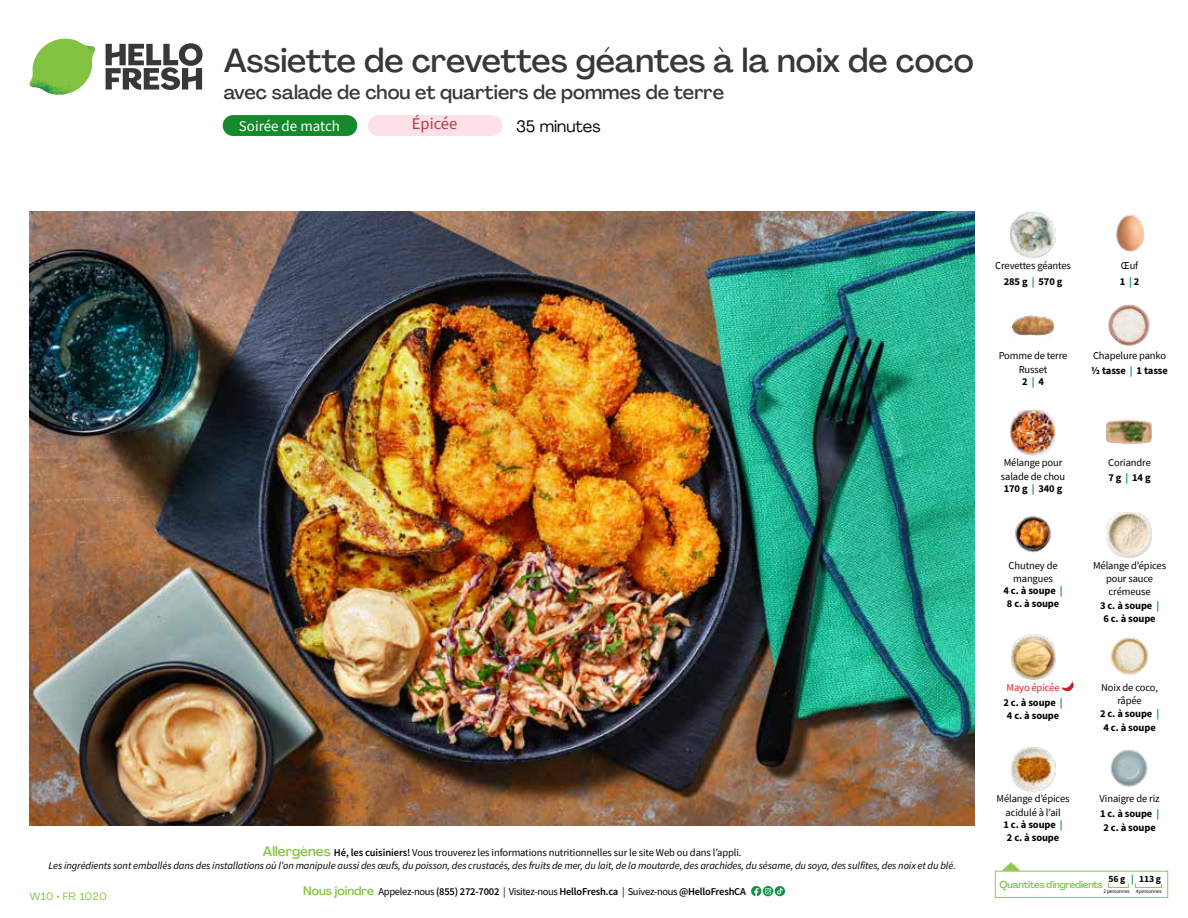
<style>
.page{position:relative;width:1188px;height:918px;background:#fff}
.page>*{position:absolute;margin:0;border:0;box-sizing:border-box;transform-origin:0 0}
.t1{font:500 33px "Agrandir";letter-spacing:-.005em;color:#383839}
.t2{font:500 19.5px "Agrandir";color:#383839}
.t3{font:16.5px "Agrandir";color:#000}
.t4{font:16.5px "Source Sans Pro";color:#b33841}
.t5{font:15px "Source Sans Pro";color:#fff}
.t6{font:italic 10.5px/13.5px "Source Sans Pro";letter-spacing:-.01em;color:#000;text-align:center}
.t7{font:10.5px/13.5px "Source Sans Pro";letter-spacing:-.01em;color:#000;text-align:center}
.t8{font:700 10.5px/13.4px "Source Sans Pro";letter-spacing:-.01em;color:#000;text-align:center}
.t9{font:600 10.5px "Source Sans Pro";letter-spacing:-.02em;color:#000}
.t10{font:10.5px/14.9px "Source Sans Pro";letter-spacing:-.01em;color:#ed1d24}
.t11{font:10.5px "Agrandir";letter-spacing:.05em;color:#82c341}
.t12{font:500 9.75px "Agrandir";letter-spacing:-.025em;color:#82c341}
.t13{font:700 9.6px "Source Sans Pro";color:#000}
.t14{font:5.25px "Source Sans Pro";letter-spacing:-.01em;color:#000}
.s1{font-family:"Agrandir";font-weight:500;font-style:normal;font-size:13.5px;color:#82c341}
.s2{font-weight:600;font-style:normal}
.s3{font-style:normal}
.s4{font-family:"Agrandir";font-weight:500;font-size:12px;color:#82c341}
.s5{font-weight:400}
.s6{font-weight:700}
.s7{font-weight:700;color:#0b9446}
.s8{color:#0b9446}
.s9{font-weight:700;color:#000}
</style>
<div class="page">
<svg style="left:106px;top:43px;width:97px;height:47px"></svg>
<svg style="left:34px;top:39px;width:59px;height:38px"></svg>
<img style="left:65px;top:39px;width:30px;height:25px">
<img style="left:33px;top:60px;width:56px;height:10px">
<img style="left:29px;top:64px;width:58px;height:31px">
<img style="left:64px;top:70px;width:25px;height:24px">
<img style="left:30px;top:211px;width:945px;height:615px">
<svg style="left:775px;top:886px;width:10px;height:10px"></svg>
<svg style="left:751px;top:886px;width:32px;height:10px"></svg>
<svg style="left:1002px;top:862px;width:19px;height:9px"></svg>
<div style="left:995px;top:871px;width:173px;height:27px;border:1px solid #91c84e"></div>
<div style="left:1108px;top:883px;width:21px;height:5px;border:1px solid #91c84e"></div>
<div style="left:1135px;top:883px;width:27px;height:5px;border:1px solid #91c84e"></div>
<img style="left:1011px;top:314px;width:45px;height:22px">
<img style="left:1108px;top:304px;width:42px;height:42px">
<img style="left:1011px;top:410px;width:45px;height:45px">
<img style="left:1106px;top:420px;width:46px;height:24px">
<img style="left:1015px;top:516px;width:36px;height:37px">
<img style="left:1106px;top:512px;width:46px;height:46px">
<img style="left:1011px;top:634px;width:45px;height:46px">
<img style="left:1011px;top:747px;width:45px;height:44px">
<img style="left:1110px;top:749px;width:38px;height:38px">
<img style="left:1116px;top:214px;width:29px;height:38px">
<img style="left:1010px;top:212px;width:45px;height:45px">
<img style="left:1110px;top:637px;width:39px;height:38px">
<svg style="left:1062px;top:680px;width:12px;height:12px"></svg>
<div style="left:368px;top:115px;width:134px;height:21px;background:#fce1e9;border-radius:10px"></div>
<div style="left:223px;top:115px;width:134px;height:21px;background:#15892c;border-radius:10px"></div>
<h1 class="t1" style="left:224px;top:40px;width:752px">Assiette de crevettes géantes à la noix de coco</h1>
<h2 class="t2" style="left:224px;top:80px;width:502px">avec salade de chou et quartiers de pommes de terre</h2>
<h3 class="t3" style="left:516px;top:116px;width:86px">35 minutes</h3>
<h3 class="t5" style="left:239px;top:117px;width:103px">Soirée de match</h3>
<h3 class="t4" style="left:412px;top:113px;width:47px">Épicée</h3>
<p class="t6" style="left:49px;top:846px;width:909px"><span class="s1">Allergènes</span> <span class="s2">Hé, les cuisiniers!</span> <span class="s3">Vous trouverez les informations nutritionnelles sur le site Web ou dans l’appli.<br></span>Les ingrédients sont emballés dans des installations où l’on manipule aussi des œufs, du poisson, des crustacés, des fruits de mer, du lait, de la moutarde, des arachides, du sésame, du soya, des sulfites, des noix et du blé.</p>
<p class="t11" style="left:30px;top:890px;width:78px">W10 • FR 1020</p>
<p class="t9" style="left:303px;top:885px;width:444px"><span class="s4">Nous joindre</span> <span class="s5">Appelez-nous</span> (855) 272-7002 <span class="s5">| Visitez-nous</span> HelloFresh.ca <span class="s5">| Suivez-nous</span> @HelloFreshCA</p>
<p class="t7" style="left:995px;top:258px;width:77px;line-height:15.6px">Crevettes géantes<br><span class="s6">285 g</span> <span class="s7">|</span> <span class="s6">570 g</span></p>
<p class="t7" style="left:1120px;top:258px;width:21px;line-height:15.6px;text-align:left">Œuf<br><span class="s6">1</span> <span class="s7">|</span> <span class="s6">2</span></p>
<p class="t7" style="left:999px;top:349px;width:70px">Pomme de terre<br>Russet</p>
<p class="t8" style="left:1022px;top:375px;width:23px">2 <span class="s8">|</span> 4</p>
<p class="t7" style="left:1091px;top:348px;width:78px;line-height:14.9px;text-align:left">Chapelure panko <span class="s6">½ tasse</span> <span class="s7">|</span> <span class="s6">1 tasse</span></p>
<p class="t7" style="left:1001px;top:456px;width:66px;text-align:left">Mélange pour salade de chou</p>
<p class="t8" style="left:1004px;top:482px;width:60px">170 g <span class="s8">|</span> 340 g</p>
<p class="t7" style="left:1108px;top:455px;width:44px;line-height:14.9px;text-align:left">Coriandre<br><span class="s6">7 g</span> <span class="s7">|</span> <span class="s6">14 g</span></p>
<p class="t7" style="left:1009px;top:558px;width:51px">Chutney de mangues</p>
<p class="t8" style="left:1004px;top:584px;width:61px">4 c. à soupe <span class="s8">|<br></span>8 c. à soupe</p>
<p class="t10" style="left:1004px;top:680px;width:61px">Mayo épicée<br><span class="s9">2 c. à soupe</span> <span class="s7">|</span></p>
<p class="t8" style="left:1007px;top:709px;width:54px">4 c. à soupe</p>
<p class="t7" style="left:997px;top:792px;width:75px">Mélange d’épices acidulé à l’ail</p>
<p class="t8" style="left:1004px;top:818px;width:61px">1 c. à soupe <span class="s8">|<br></span>2 c. à soupe</p>
<p class="t7" style="left:1093px;top:558px;width:75px">Mélange d’épices pour sauce crémeuse<br><span class="s6">3 c. à soupe</span> <span class="s7">|<br></span><span class="s6">6 c. à soupe</span></p>
<p class="t8" style="left:1100px;top:681px;width:61px"><span class="s5">Noix de coco, râpée<br></span>2 c. à soupe <span class="s8">|<br></span>4 c. à soupe</p>
<p class="t7" style="left:1100px;top:791px;width:62px;line-height:14.9px;text-align:left">Vinaigre de riz<br><span class="s6">1 c. à soupe</span> <span class="s7">|</span></p>
<p class="t8" style="left:1103px;top:821px;width:54px">2 c. à soupe</p>
<p class="t13" style="left:1108px;top:873px;width:54px">56 g <span class="s8">|</span> 113 g</p>
<p class="t14" style="left:1103px;top:888px;width:60px">2 personnes 4 personnes</p>
<p class="t12" style="left:1000px;top:878px;width:105px">Quantités d'ingrédients</p>
</div>
